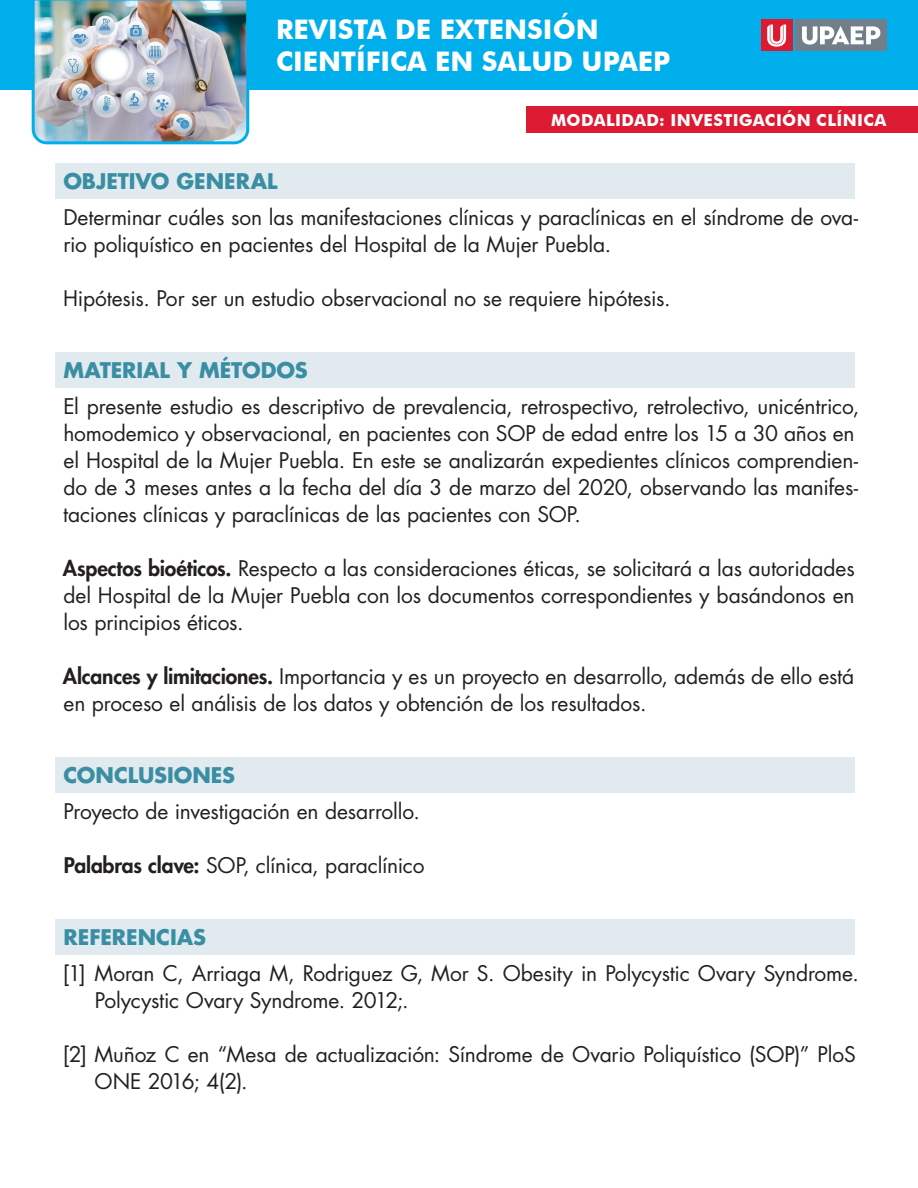
<style>
.page{position:relative;width:918px;height:1188px;background:#fff}
.page>*{position:absolute;margin:0;border:0;box-sizing:border-box;transform-origin:0 0}
.t1{font:700 27px/32.4px "Futura BT";color:#fff}
.cuerpo{font:21px/27px "Futura Std";letter-spacing:-.01em;color:#231f20}
.referencias{font:21px/27px "Futura Std";letter-spacing:-.01em;color:#231f20}
.apartado{font:700 21px "Futura Std";color:#3a8ea3}
.t2{font:700 16.5px "Futura BT";letter-spacing:.02em;color:#fff}
.s1{font-weight:800}
</style>
<div class="page">
<div style="left:0;top:0;width:918px;height:90px;background:#00aeeb"></div>
<img style="left:31px;top:0;width:219px;height:145px">
<div style="left:796px;top:20px;width:91px;height:31px;background:#727f8a"></div>
<svg style="left:802px;top:26px;width:78px;height:19px"></svg>
<div style="left:761px;top:20px;width:31px;height:31px;background:#dc1a32"></div>
<svg style="left:767px;top:25px;width:19px;height:22px"></svg>
<div style="left:526px;top:106px;width:392px;height:27px;background:#dc1a32"></div>
<div style="left:56px;top:163px;width:799px;height:36px;background:#e0eaef"></div>
<div style="left:56px;top:352px;width:799px;height:36px;background:#e0eaef"></div>
<div style="left:56px;top:757px;width:799px;height:36px;background:#e0eaef"></div>
<div style="left:56px;top:919px;width:799px;height:36px;background:#e0eaef"></div>
<p class="t1" style="left:276px;top:13px;width:396px">REVISTA DE EXTENSIÓN<br>CIENTÍFICA EN SALUD UPAEP</p>
<p class="t2" style="left:551px;top:110px;width:337px">MODALIDAD: INVESTIGACIÓN CLÍNICA</p>
<p class="apartado" style="left:63px;top:167px;width:216px">OBJETIVO GENERAL</p>
<p class="cuerpo" style="left:63px;top:204px;width:796px">Determinar cuáles son las manifestaciones clínicas y paraclínicas en el síndrome de ova&shy;rio poliquístico en pacientes del Hospital de la Mujer Puebla.</p>
<p class="cuerpo" style="left:63px;top:285px;width:609px">Hipótesis. Por ser un estudio observacional no se requiere hipótesis.</p>
<p class="apartado" style="left:63px;top:356px;width:246px">MATERIAL Y MÉTODOS</p>
<p class="cuerpo" style="left:63px;top:393px;width:798px">El presente estudio es descriptivo de prevalencia, retrospectivo, retrolectivo, unicéntrico, homodemico y observacional, en pacientes con SOP de edad entre los 15 a 30 años en el Hospital de la Mujer Puebla. En este se analizarán expedientes clínicos comprendien&shy;do de 3 meses antes a la fecha del día 3 de marzo del 2020, observando las manifes&shy;taciones clínicas y paraclínicas de las pacientes con SOP.</p>
<p class="cuerpo" style="left:63px;top:555px;width:793px;text-align:justify"><span class="s1">Aspectos bioéticos.</span> Respecto a las consideraciones éticas, se solicitará a las autoridades del Hospital de la Mujer Puebla con los documentos correspondientes y basándonos en los principios éticos.</p>
<p class="cuerpo" style="left:63px;top:663px;width:793px"><span class="s1">Alcances y limitaciones.</span> Importancia y es un proyecto en desarrollo, además de ello está en proceso el análisis de los datos y obtención de los resultados.</p>
<p class="apartado" style="left:63px;top:761px;width:173px">CONCLUSIONES</p>
<p class="cuerpo" style="left:63px;top:798px;width:358px">Proyecto de investigación en desarrollo.</p>
<p class="cuerpo" style="left:64px;top:852px;width:362px"><span class="s1">Palabras clave:</span> SOP, clínica, paraclínico</p>
<p class="apartado" style="left:64px;top:923px;width:144px">REFERENCIAS</p>
<p class="referencias" style="left:95px;top:960px;width:765px;text-indent:-32px">[1] Moran C, Arriaga M, Rodriguez G, Mor S. Obesity in Polycystic Ovary Syndrome.<br>Polycystic Ovary Syndrome. 2012;.</p>
<p class="referencias" style="left:95px;top:1041px;width:763px;text-indent:-32px">[2] Muñoz C en “Mesa de actualización: Síndrome de Ovario Poliquístico (SOP)” PloS<br>ONE 2016; 4(2).</p>
</div>
